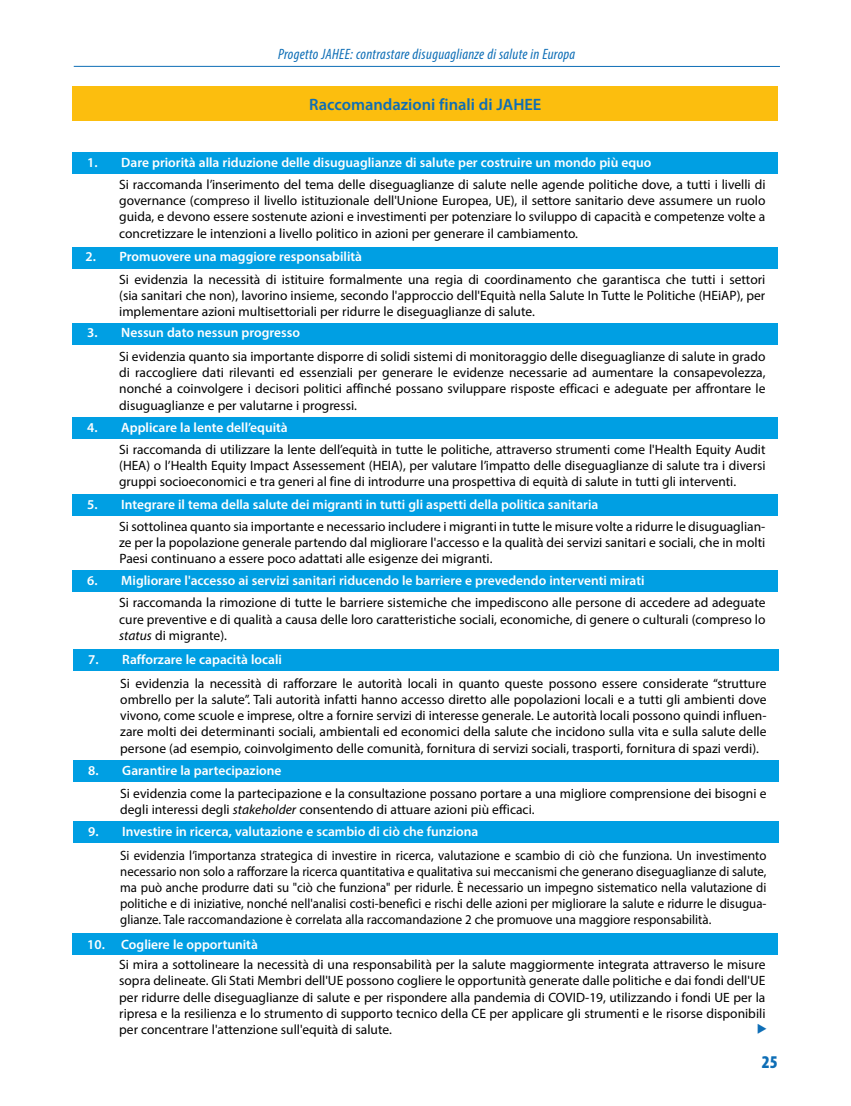
<style>
.page{position:relative;width:851px;height:1106px;background:#fff}
.page>*{position:absolute;margin:0;border:0;box-sizing:border-box;transform-origin:0 0}
.t1{font:900 condensed 18px "Myriad Pro";color:#0e6eb6}
.t2{font:600 16.5px "Myriad Pro";color:#0e6eb6}
.t3{font:italic condensed 15px "Myriad Pro";letter-spacing:.02em;color:#0e6eb6}
.t4{font:13.5px/16.2px "Myriad Pro";color:#000;text-align:justify}
.t5{font:13.5px/16.2px "Myriad Pro";color:#000;text-align:justify;scale:.95 1}
.t6{font:600 13.5px "Myriad Pro";color:#fff}
.s1{font-style:italic}
</style>
<div class="page">
<div style="left:72px;top:152px;width:706px;height:21px;background:#009fe3"></div>
<div style="left:72px;top:247px;width:706px;height:21px;background:#009fe3"></div>
<div style="left:72px;top:323px;width:706px;height:21px;background:#009fe3"></div>
<div style="left:72px;top:417px;width:706px;height:21px;background:#009fe3"></div>
<div style="left:72px;top:494px;width:706px;height:21px;background:#009fe3"></div>
<div style="left:72px;top:570px;width:706px;height:21px;background:#009fe3"></div>
<div style="left:73px;top:650px;width:706px;height:21px;background:#009fe3"></div>
<div style="left:73px;top:760px;width:706px;height:21px;background:#009fe3"></div>
<div style="left:73px;top:821px;width:706px;height:21px;background:#009fe3"></div>
<div style="left:72px;top:933px;width:706px;height:21px;background:#009fe3"></div>
<div style="left:72px;top:86px;width:706px;height:34px;background:#fcbe0e"></div>
<hr style="left:74px;top:66px;width:705px;height:1px;background:#0e6eb6">
<p class="t3" style="left:278px;top:45px;width:299px">Progetto JAHEE: contrastare disuguaglianze di salute in Europa</p>
<p class="t2" style="left:309px;top:93px;width:234px">Raccomandazioni finali di JAHEE</p>
<p class="t6" style="left:87px;top:153px;width:565px">1. Dare priorità alla riduzione delle disuguaglianze di salute per costruire un mondo più equo</p>
<p class="t4" style="left:119px;top:176px;width:647px">Si raccomanda l’inserimento del tema delle diseguaglianze di salute nelle agende politiche dove, a tutti i livelli di governance (compreso il livello istituzionale dell'Unione Europea, UE), il settore sanitario deve assumere un ruolo guida, e devono essere sostenute azioni e investimenti per potenziare lo sviluppo di capacità e competenze volte a concretizzare le intenzioni a livello politico in azioni per generare il cambiamento.</p>
<p class="t4" style="left:119px;top:271px;width:647px">Si evidenzia la necessità di istituire formalmente una regia di coordinamento che garantisca che tutti i settori (sia sanitari che non), lavorino insieme, secondo l'approccio dell'Equità nella Salute In Tutte le Politiche (HEiAP), per implementare azioni multisettoriali per ridurre le diseguaglianze di salute.</p>
<p class="t4" style="left:119px;top:348px;width:647px">Si evidenzia quanto sia importante disporre di solidi sistemi di monitoraggio delle diseguaglianze di salute in grado di raccogliere dati rilevanti ed essenziali per generare le evidenze necessarie ad aumentare la consapevolezza, nonché a coinvolgere i decisori politici affinché possano sviluppare risposte efficaci e adeguate per affrontare le disuguaglianze e per valutarne i progressi.</p>
<p class="t4" style="left:119px;top:441px;width:647px">Si raccomanda di utilizzare la lente dell’equità in tutte le politiche, attraverso strumenti come l'Health Equity Audit (HEA) o l’Health Equity Impact Assessement (HEIA), per valutare l’impatto delle diseguaglianze di salute tra i diversi gruppi socioeconomici e tra generi al fine di introdurre una prospettiva di equità di salute in tutti gli interventi.</p>
<p class="t4" style="left:119px;top:518px;width:647px">Si sottolinea quanto sia importante e necessario includere i migranti in tutte le misure volte a ridurre le disuguaglian&shy;ze per la popolazione generale partendo dal migliorare l'accesso e la qualità dei servizi sanitari e sociali, che in molti Paesi continuano a essere poco adattati alle esigenze dei migranti.</p>
<p class="t4" style="left:119px;top:594px;width:647px">Si raccomanda la rimozione di tutte le barriere sistemiche che impediscono alle persone di accedere ad adeguate cure preventive e di qualità a causa delle loro caratteristiche sociali, economiche, di genere o culturali (compreso lo <span class="s1">status</span> di migrante).</p>
<p class="t4" style="left:120px;top:675px;width:647px">Si evidenzia la necessità di rafforzare le autorità locali in quanto queste possono essere considerate “strutture ombrello per la salute”. Tali autorità infatti hanno accesso diretto alle popolazioni locali e a tutti gli ambienti dove vivono, come scuole e imprese, oltre a fornire servizi di interesse generale. Le autorità locali possono quindi influen&shy;zare molti dei determinanti sociali, ambientali ed economici della salute che incidono sulla vita e sulla salute delle persone (ad esempio, coinvolgimento delle comunità, fornitura di servizi sociali, trasporti, fornitura di spazi verdi).</p>
<p class="t4" style="left:120px;top:785px;width:647px">Si evidenzia come la partecipazione e la consultazione possano portare a una migliore comprensione dei bisogni e degli interessi degli <span class="s1">stakeholder</span> consentendo di attuare azioni più efficaci.</p>
<p class="t5" style="left:120px;top:846px;width:681px">Si evidenzia l’importanza strategica di investire in ricerca, valutazione e scambio di ciò che funziona. Un investimento necessario non solo a rafforzare la ricerca quantitativa e qualitativa sui meccanismi che generano diseguaglianze di salute, ma può anche produrre dati su "ciò che funziona" per ridurle. È necessario un impegno sistematico nella valutazione di politiche e di iniziative, nonché nell'analisi costi-benefici e rischi delle azioni per migliorare la salute e ridurre le disugua&shy;glianze. Tale raccomandazione è correlata alla raccomandazione 2 che promuove una maggiore responsabilità.</p>
<p class="t4" style="left:119px;top:956px;width:647px">Si mira a sottolineare la necessità di una responsabilità per la salute maggiormente integrata attraverso le misure sopra delineate. Gli Stati Membri dell'UE possono cogliere le opportunità generate dalle politiche e dai fondi dell'UE per ridurre delle diseguaglianze di salute e per rispondere alla pandemia di COVID-19, utilizzando i fondi UE per la ripresa e la resilienza e lo strumento di supporto tecnico della CE per applicare gli strumenti e le risorse disponibili per concentrare l'attenzione sull'equità di salute.</p>
<h1 class="t1" style="left:761px;top:1052px;width:17px">25</h1>
<p class="t6" style="left:85px;top:248px;width:278px">2. Promuovere una maggiore responsabilità</p>
<p class="t6" style="left:87px;top:324px;width:214px">3. Nessun dato nessun progresso</p>
<p class="t6" style="left:87px;top:418px;width:202px">4. Applicare la lente dell’equità</p>
<p class="t6" style="left:87px;top:495px;width:512px">5. Integrare il tema della salute dei migranti in tutti gli aspetti della politica sanitaria</p>
<p class="t6" style="left:87px;top:571px;width:558px">6. Migliorare l'accesso ai servizi sanitari riducendo le barriere e prevedendo interventi mirati</p>
<p class="t6" style="left:88px;top:651px;width:195px">7. Rafforzare le capacità locali</p>
<p class="t6" style="left:88px;top:761px;width:195px">8. Garantire la partecipazione</p>
<p class="t6" style="left:88px;top:823px;width:391px">9. Investire in ricerca, valutazione e scambio di ciò che funziona</p>
<p class="t6" style="left:87px;top:935px;width:172px">10. Cogliere le opportunità</p>
</div>
